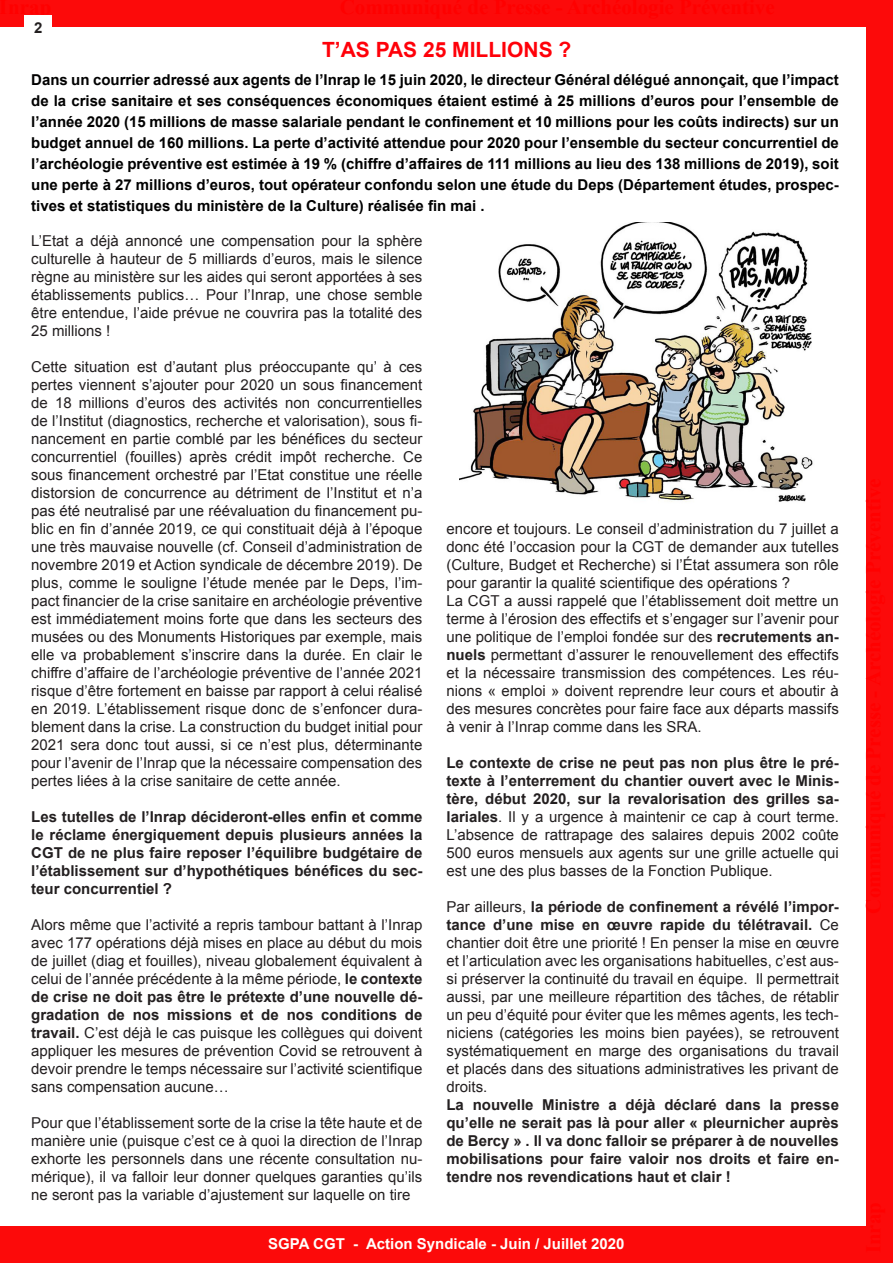
<style>
.page{position:relative;width:893px;height:1263px;background:#fff}
.page>*{position:absolute;margin:0;border:0;box-sizing:border-box;transform-origin:0 0}
.t1{font:700 21px "Arial";color:#ff0009}
.t2{font:15px/18px "Arial";color:#231f20;text-align:justify}
.t3{font:700 15px/21px "Arial";color:#010000;text-align:justify}
.t4{font:700 15px/18px "Arial";color:#231f20;text-align:justify}
.t5{font:700 15px "Arial";color:#fffffc}
.s1{font-weight:700}
</style>
<div class="page">
<div style="left:0;top:1226px;width:893px;height:37px;background:#fc0a0a"></div>
<div style="left:0;top:0;width:893px;height:27px;background:#fc0a0a"></div>
<div style="left:866px;top:0;width:27px;height:1253px;background:#fc0a0a"></div>
<div style="left:24px;top:15px;width:28px;height:27px;background:#fff"></div>
<img style="left:460px;top:222px;width:353px;height:280px">
<p class="t4" style="left:34px;top:19px;width:10px">2</p>
<p class="t1" style="left:322px;top:36px;width:251px">T’AS PAS 25 MILLIONS ?</p>
<p class="t3" style="left:31px;top:70px;width:809px">Dans un courrier adressé aux agents de l’Inrap le 15 juin 2020, le directeur Général délégué annonçait, que l’impact de la crise sanitaire et ses conséquences économiques étaient estimé à 25 millions d’euros pour l’ensemble de l’année 2020 (15 millions de masse salariale pendant le confinement et 10 millions pour les coûts indirects) sur un budget annuel de 160 millions. La perte d’activité attendue pour 2020 pour l’ensemble du secteur concurrentiel de l’archéologie préventive est estimée à 19 % (chiffre d’affaires de 111 millions au lieu des 138 millions de 2019), soit une perte à 27 millions d’euros, tout opérateur confondu selon une étude du Deps (Département études, prospec&shy;tives et statistiques du ministère de la Culture) réalisée fin mai .</p>
<p class="t2" style="left:31px;top:232px;width:393px">L’Etat a déjà annoncé une compensation pour la sphère culturelle à hauteur de 5 milliards d’euros, mais le silence règne au ministère sur les aides qui seront apportées à ses établissements publics… Pour l’Inrap, une chose semble être entendue, l’aide prévue ne couvrira pas la totalité des 25 millions !</p>
<p class="t2" style="left:31px;top:358px;width:393px">Cette situation est d’autant plus préoccupante qu’ à ces pertes viennent s’ajouter pour 2020 un sous financement de 18 millions d’euros des activités non concurrentielles de l’Institut (diagnostics, recherche et valorisation), sous fi&shy;nancement en partie comblé par les bénéfices du secteur concurrentiel (fouilles) après crédit impôt recherche. Ce sous financement orchestré par l’Etat constitue une réelle distorsion de concurrence au détriment de l’Institut et n’a pas été neutralisé par une réévaluation du financement pu&shy;blic en fin d’année 2019, ce qui constituait déjà à l’époque une très mauvaise nouvelle (cf. Conseil d’administration de novembre 2019 et Action syndicale de décembre 2019). De plus, comme le souligne l’étude menée par le Deps, l’im&shy;pact financier de la crise sanitaire en archéologie préventive est immédiatement moins forte que dans les secteurs des musées ou des Monuments Historiques par exemple, mais elle va probablement s’inscrire dans la durée. En clair le chiffre d’affaire de l’archéologie préventive de l’année 2021 risque d’être fortement en baisse par rapport à celui réalisé en 2019. L’établissement risque donc de s’enfoncer dura&shy;blement dans la crise. La construction du budget initial pour 2021 sera donc tout aussi, si ce n’est plus, déterminante pour l’avenir de l’Inrap que la nécessaire compensation des pertes liées à la crise sanitaire de cette année.</p>
<p class="t4" style="left:31px;top:808px;width:393px">Les tutelles de l’Inrap décideront-elles enfin et comme le réclame énergiquement depuis plusieurs années la CGT de ne plus faire reposer l’équilibre budgétaire de l’établissement sur d’hypothétiques bénéfices du sec&shy;teur concurrentiel ?</p>
<p class="t2" style="left:31px;top:916px;width:393px">Alors même que l’activité a repris tambour battant à l’Inrap avec 177 opérations déjà mises en place au début du mois de juillet (diag et fouilles), niveau globalement équivalent à celui de l’année précédente à la même période, <span class="s1">le contexte de crise ne doit pas être le prétexte d’une nouvelle dé&shy;gradation de nos missions et de nos conditions de travail.</span> C’est déjà le cas puisque les collègues qui doivent appliquer les mesures de prévention Covid se retrouvent à devoir prendre le temps nécessaire sur l’activité scientifique sans compensation aucune…</p>
<p class="t2" style="left:31px;top:1114px;width:393px">Pour que l’établissement sorte de la crise la tête haute et de manière unie (puisque c’est ce à quoi la direction de l’Inrap exhorte les personnels dans une récente consultation nu&shy;mérique), il va falloir leur donner quelques garanties qu’ils ne seront pas la variable d’ajustement sur laquelle on tire</p>
<p class="t2" style="left:446px;top:520px;width:394px">encore et toujours. Le conseil d’administration du 7 juillet a donc été l’occasion pour la CGT de demander aux tutelles (Culture, Budget et Recherche) si l’État assumera son rôle pour garantir la qualité scientifique des opérations ?</p>
<p class="t2" style="left:446px;top:592px;width:394px">La CGT a aussi rappelé que l’établissement doit mettre un terme à l’érosion des effectifs et s’engager sur l’avenir pour une politique de l’emploi fondée sur des <span class="s1">recrutements an&shy;nuels</span> permettant d’assurer le renouvellement des effectifs et la nécessaire transmission des compétences. Les réu&shy;nions « emploi » doivent reprendre leur cours et aboutir à des mesures concrètes pour faire face aux départs massifs à venir à l’Inrap comme dans les SRA.</p>
<p class="t2" style="left:446px;top:754px;width:394px"><span class="s1">Le contexte de crise ne peut pas non plus être le pré&shy;texte à l’enterrement du chantier ouvert avec le Minis&shy;tère, début 2020, sur la revalorisation des grilles sa&shy;lariales</span>. Il y a urgence à maintenir ce cap à court terme.<br>L’absence de rattrapage des salaires depuis 2002 coûte 500 euros mensuels aux agents sur une grille actuelle qui est une des plus basses de la Fonction Publique.</p>
<p class="t2" style="left:446px;top:898px;width:394px">Par ailleurs, <span class="s1">la période de confinement a révélé l’impor&shy;tance d’une mise en œuvre rapide du télétravail.</span> Ce chantier doit être une priorité ! En penser la mise en œuvre et l’articulation avec les organisations habituelles, c’est aus&shy;si préserver la continuité du travail en équipe. Il permettrait aussi, par une meilleure répartition des tâches, de rétablir un peu d’équité pour éviter que les mêmes agents, les tech&shy;niciens (catégories les moins bien payées), se retrouvent systématiquement en marge des organisations du travail et placés dans des situations administratives les privant de droits.</p>
<p class="t4" style="left:446px;top:1096px;width:394px">La nouvelle Ministre a déjà déclaré dans la presse qu’elle ne serait pas là pour aller « pleurnicher auprès de Bercy » . Il va donc falloir se préparer à de nouvelles mobilisations pour faire valoir nos droits et faire en&shy;tendre nos revendications haut et clair !</p>
<p class="t5" style="left:268px;top:1233px;width:358px">SGPA CGT - Action Syndicale - Juin / Juillet 2020</p>
</div>
